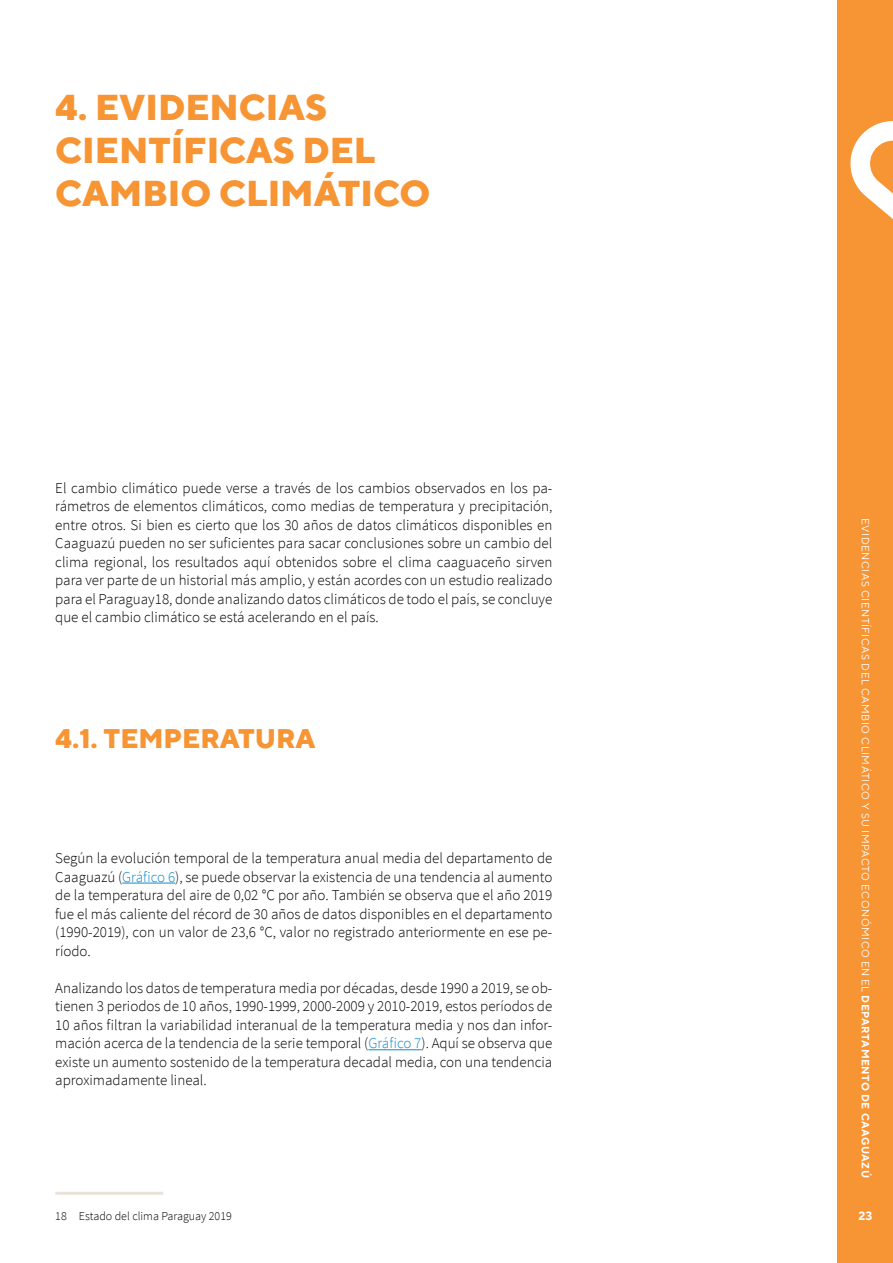
<style>
.page{position:relative;width:893px;height:1263px;background:#fff}
.page>*{position:absolute;margin:0;border:0;box-sizing:border-box;transform-origin:0 0}
.titulo_1{font:800 36px/43.2px "TT Norms";color:#f79433}
.titulo_1_1{font:800 27px "TT Norms";color:#f79433}
.Texto_corrido{font:300 15px/18.5px "Source Sans Pro";color:#000;text-align:justify}
.footnotes{font:300 12px "Source Sans Pro";color:#000}
.t1{font:700 12px "TT Norms";color:#fff}
.t2{font:10.5px "TT Norms";letter-spacing:.05em;color:#fff}
.s1{font-weight:700}
.s2{color:#118acb}
</style>
<div class="page">
<hr style="left:122px;top:883px;width:53px;height:1px;background:#118acb">
<hr style="left:368px;top:1049px;width:53px;height:1px;background:#118acb">
<hr style="left:55px;top:1192px;width:108px;height:3px;background:#e9e2db">
<div style="left:838px;top:0;width:55px;height:1263px;background:#f79433"></div>
<svg style="left:850px;top:121px;width:43px;height:98px"></svg>
<p class="titulo_1" style="left:55px;top:84px;width:376px">4. EVIDENCIAS<br>CIENTÍFICAS DEL<br>CAMBIO CLIMÁTICO</p>
<p class="Texto_corrido" style="left:55px;top:478px;width:499px">El cambio climático puede verse a través de los cambios observados en los pa&shy;rámetros de elementos climáticos, como medias de temperatura y precipitación, entre otros. Si bien es cierto que los 30 años de datos climáticos disponibles en Caaguazú pueden no ser suficientes para sacar conclusiones sobre un cambio del clima regional, los resultados aquí obtenidos sobre el clima caaguaceño sirven para ver parte de un historial más amplio, y están acordes con un estudio realizado para el Paraguay18, donde analizando datos climáticos de todo el país, se concluye que el cambio climático se está acelerando en el país.</p>
<p class="t2" style="left:872px;top:518px;width:661px;rotate:90deg">EVIDENCIAS CIENTÍFICAS DEL CAMBIO CLIMÁTICO Y SU IMPACTO ECONÓMICO EN EL <span class="s1">DEPARTAMENTO DE CAAGUAZÚ</span></p>
<p class="t1" style="left:858px;top:1209px;width:15px">23</p>
<p class="titulo_1_1" style="left:55px;top:721px;width:262px">4.1. TEMPERATURA</p>
<p class="Texto_corrido" style="left:55px;top:849px;width:499px">Según la evolución temporal de la temperatura anual media del departamento de Caaguazú (<span class="s2">Gráfico 6</span>), se puede observar la existencia de una tendencia al aumento de la temperatura del aire de 0,02 °C por año. También se observa que el año 2019 fue el más caliente del récord de 30 años de datos disponibles en el departamento (1990-2019), con un valor de 23,6 °C, valor no registrado anteriormente en ese pe&shy;ríodo.</p>
<p class="Texto_corrido" style="left:55px;top:978px;width:499px">Analizando los datos de temperatura media por décadas, desde 1990 a 2019, se ob&shy;tienen 3 periodos de 10 años, 1990-1999, 2000-2009 y 2010-2019, estos períodos de 10 años filtran la variabilidad interanual de la temperatura media y nos dan infor&shy;mación acerca de la tendencia de la serie temporal (<span class="s2">Gráfico 7</span>). Aquí se observa que existe un aumento sostenido de la temperatura decadal media, con una tendencia aproximadamente lineal.</p>
<p class="footnotes" style="left:55px;top:1209px;width:178px">18 Estado del clima Paraguay 2019</p>
<p class="t1" style="left:854px;top:1209px;width:15px">23</p>
</div>
